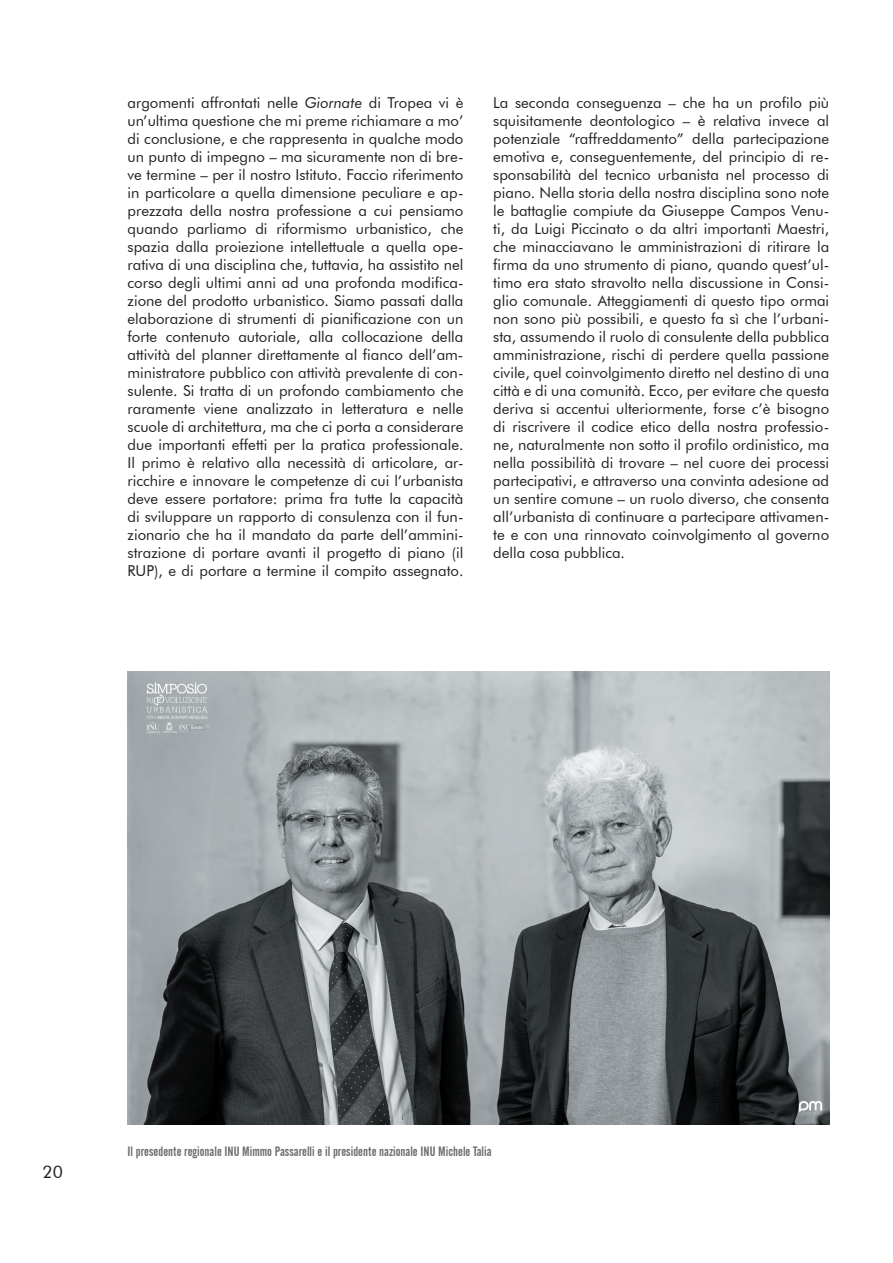
<style>
.page{position:relative;width:893px;height:1263px;background:#fff}
.page>*{position:absolute;margin:0;border:0;box-sizing:border-box;transform-origin:0 0}
.t1{font:17.25px "Futura BT";color:#231f20}
.t2{font:15px/18px "Futura BT";color:#231f20;text-align:justify}
.t3{font:13.5px "Alternate Gothic No 2 BT";color:#6c6d70}
.s1{font-style:italic}
</style>
<div class="page">
<img style="left:128px;top:671px;width:701px;height:454px">
<p class="t2" style="left:128px;top:94px;width:337px">argomenti affrontati nelle <span class="s1">Giornate</span> di Tropea vi è un’ultima questione che mi preme richiamare a mo’ di conclusione, e che rappresenta in qualche modo un punto di impegno – ma sicuramente non di bre&shy;ve termine – per il nostro Istituto. Faccio riferimento in particolare a quella dimensione peculiare e ap&shy;prezzata della nostra professione a cui pensiamo quando parliamo di riformismo urbanistico, che spazia dalla proiezione intellettuale a quella ope&shy;rativa di una disciplina che, tuttavia, ha assistito nel corso degli ultimi anni ad una profonda modifica&shy;zione del prodotto urbanistico. Siamo passati dalla elaborazione di strumenti di pianificazione con un forte contenuto autoriale, alla collocazione della attività del planner direttamente al fianco dell’am&shy;ministratore pubblico con attività prevalente di con&shy;sulente. Si tratta di un profondo cambiamento che raramente viene analizzato in letteratura e nelle scuole di architettura, ma che ci porta a considerare due importanti effetti per la pratica professionale.<br>Il primo è relativo alla necessità di articolare, ar&shy;ricchire e innovare le competenze di cui l’urbanista deve essere portatore: prima fra tutte la capacità di sviluppare un rapporto di consulenza con il fun&shy;zionario che ha il mandato da parte dell’ammini&shy;strazione di portare avanti il progetto di piano (il RUP), e di portare a termine il compito assegnato.</p>
<p class="t2" style="left:493px;top:94px;width:337px">La seconda conseguenza – che ha un profilo più squisitamente deontologico – è relativa invece al potenziale “raffreddamento” della partecipazione emotiva e, conseguentemente, del principio di re&shy;sponsabilità del tecnico urbanista nel processo di piano. Nella storia della nostra disciplina sono note le battaglie compiute da Giuseppe Campos Venu&shy;ti, da Luigi Piccinato o da altri importanti Maestri, che minacciavano le amministrazioni di ritirare la firma da uno strumento di piano, quando quest’ul&shy;timo era stato stravolto nella discussione in Consi&shy;glio comunale. Atteggiamenti di questo tipo ormai non sono più possibili, e questo fa sì che l’urbani&shy;sta, assumendo il ruolo di consulente della pubblica amministrazione, rischi di perdere quella passione civile, quel coinvolgimento diretto nel destino di una città e di una comunità. Ecco, per evitare che questa deriva si accentui ulteriormente, forse c’è bisogno di riscrivere il codice etico della nostra professio&shy;ne, naturalmente non sotto il profilo ordinistico, ma nella possibilità di trovare – nel cuore dei processi partecipativi, e attraverso una convinta adesione ad un sentire comune – un ruolo diverso, che consenta all’urbanista di continuare a partecipare attivamen&shy;te e con una rinnovato coinvolgimento al governo della cosa pubblica.</p>
<p class="t1" style="left:43px;top:1161px;width:22px">20</p>
<p class="t3" style="left:128px;top:1144px;width:365px">Il presedente regionale INU Mimmo Passarelli e il presidente nazionale INU Michele Talia</p>
</div>
